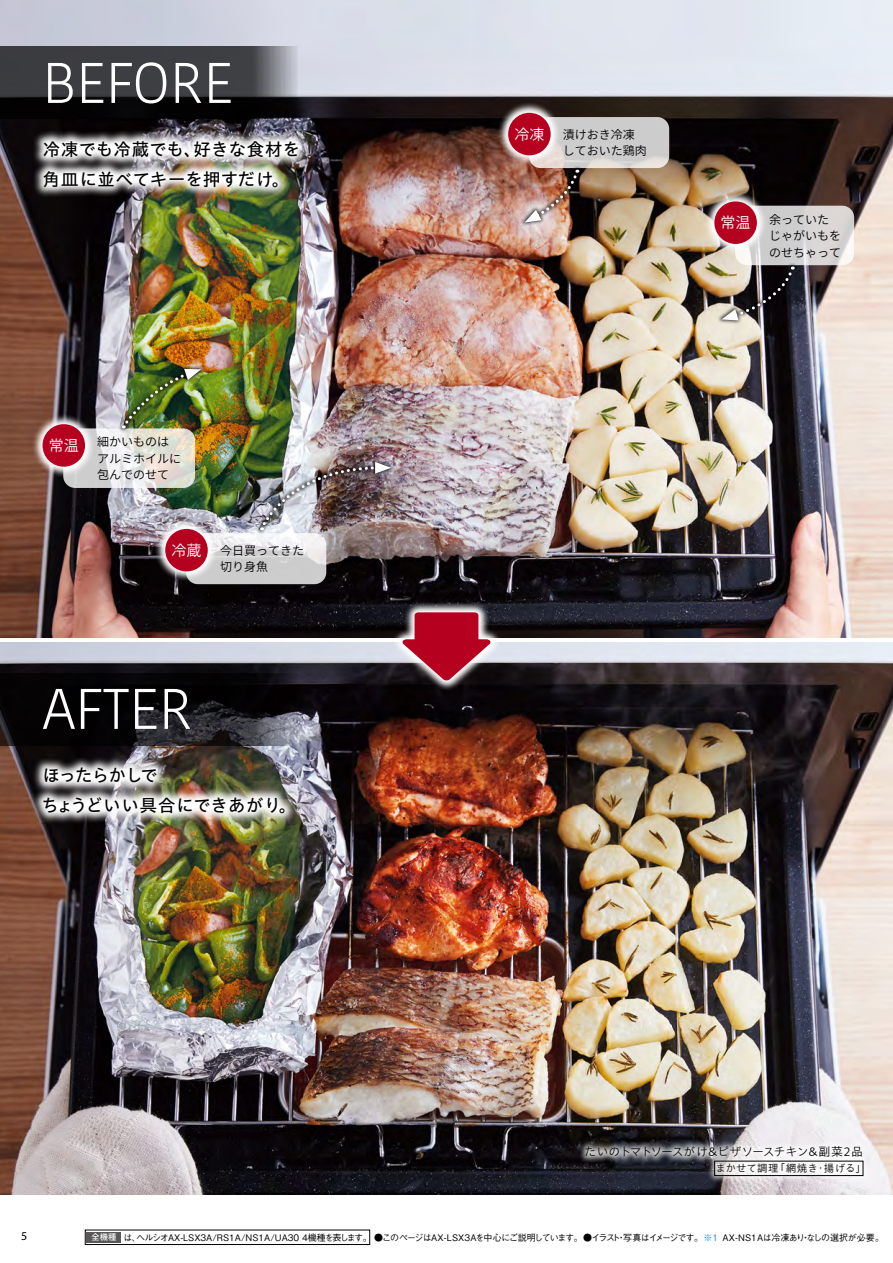
<style>
.page{position:relative;width:893px;height:1263px;background:#fff}
.page>*{position:absolute;margin:0;border:0;box-sizing:border-box;transform-origin:0 0}
.t1{font:300 57px "Kohinoor Telugu";color:#fff}
.t2{font:500 18px/30px "P Aoto Gothic Std N";letter-spacing:-.025em;color:#000}
.t3{font:500 18px/30px "P Aoto Gothic Std N";letter-spacing:-.055em;color:#000}
.t4{font:15px "Source Han Sans";color:#fff}
.t5{font:12px/16.5px "Source Han Sans";color:#000}
.t6{font:300 12px "P Aoto Gothic Std N";letter-spacing:-.03em;color:#000}
.t7{font:12px "Myriad Pro";color:#000}
.t8{font:300 10.5px "P Aoto Gothic Std N";letter-spacing:.015em;color:#000}
.t9{font:500 9px "Gothic BBB Pro";letter-spacing:-.05em;color:#000}
.s1{font-family:"Source Han Sans JP";font-size:8.25px;color:#fff}
.s2{color:#00a0e9}
</style>
<div class="page">
<img style="left:0;top:0;width:893px;height:638px">
<img style="left:0;top:642px;width:893px;height:553px">
<div style="left:578px;top:1139px;width:293px;height:45px;background:#fff;opacity:.8"></div>
<div style="left:714px;top:1161px;width:149px;height:15px;border:1px solid #000"></div>
<svg style="left:392px;top:601px;width:109px;height:90px;background:#48464a"></svg>
<svg style="left:402px;top:612px;width:89px;height:68px;background:#a23044"></svg>
<svg style="left:0;top:46px;width:298px;height:72px;background:#343437"></svg>
<svg style="left:0;top:673px;width:298px;height:72px;background:#131214"></svg>
<img style="left:32px;top:129px;width:277px;height:69px">
<img style="left:32px;top:756px;width:265px;height:69px">
<svg style="left:529px;top:117px;width:140px;height:51px;background:#cfcece"></svg>
<svg style="left:497px;top:102px;width:65px;height:64px;background:#9a8a86"></svg>
<div style="left:508px;top:113px;width:43px;height:42px;background:#b6001f;border-radius:50%"></div>
<svg style="left:735px;top:206px;width:119px;height:59px;background:#d7d4d4"></svg>
<svg style="left:704px;top:191px;width:64px;height:64px"></svg>
<div style="left:714px;top:201px;width:43px;height:43px;background:#b6001f;border-radius:50%"></div>
<svg style="left:63px;top:428px;width:132px;height:60px"></svg>
<svg style="left:32px;top:413px;width:64px;height:64px;background:#a1918d"></svg>
<div style="left:43px;top:424px;width:42px;height:43px;background:#b6001f;border-radius:50%"></div>
<svg style="left:186px;top:533px;width:140px;height:51px;fill:#cecdce"></svg>
<svg style="left:155px;top:518px;width:64px;height:64px"></svg>
<div style="left:165px;top:529px;width:43px;height:42px;background:#b6001f;border-radius:50%"></div>
<div style="left:256px;top:458px;width:139px;height:77px;background:#000;opacity:.75"></div>
<img style="left:260px;top:462px;width:131px;height:68px">
<div style="left:118px;top:365px;width:88px;height:68px;background:#000;opacity:.75"></div>
<img style="left:123px;top:369px;width:78px;height:59px">
<div style="left:520px;top:165px;width:62px;height:62px;background:#000;opacity:.75"></div>
<img style="left:524px;top:170px;width:55px;height:53px">
<div style="left:717px;top:262px;width:81px;height:63px;background:#000;opacity:.75"></div>
<img style="left:721px;top:267px;width:73px;height:53px">
<div style="left:87px;top:1232px;width:34px;height:10px;background:#595757"></div>
<div style="left:85px;top:1230px;width:285px;height:15px;border:1px solid #000"></div>
<h1 class="t1" style="left:43px;top:50px;width:192px">BEFORE</h1>
<h2 class="t2" style="left:43px;top:134px;width:259px">冷凍でも冷蔵でも、好きな食材を角皿に並べてキーを押すだけ。</h2>
<h3 class="t4" style="left:49px;top:437px;width:31px">常温</h3>
<h3 class="t5" style="left:97px;top:434px;width:85px">細かいものはアルミホイルに包んでのせて</h3>
<h3 class="t4" style="left:172px;top:542px;width:31px">冷蔵</h3>
<h3 class="t5" style="left:220px;top:543px;width:85px">今日買ってきた切り身魚</h3>
<h1 class="t1" style="left:43px;top:676px;width:152px">AFTER</h1>
<h2 class="t3" style="left:41px;top:761px;width:257px">ほったらかしで<br>ちょうどいい具合にできあがり。</h2>
<h3 class="t4" style="left:514px;top:126px;width:31px">冷凍</h3>
<h3 class="t5" style="left:563px;top:126px;width:85px">漬けおき冷凍しておいた鶏肉</h3>
<h3 class="t4" style="left:721px;top:214px;width:31px">常温</h3>
<h3 class="t5" style="left:769px;top:211px;width:73px">余っていたじゃがいもをのせちゃって</h3>
<h3 class="t6" style="left:584px;top:1144px;width:281px">たいのトマトソースがけ＆ピザソースチキン＆副菜2品</h3>
<p class="t8" style="left:715px;top:1161px;width:152px">まかせて調理「網焼き・揚げる」</p>
<h3 class="t7" style="left:21px;top:1228px;width:8px">5</h3>
<p class="t9" style="left:91px;top:1230px;width:794px"><span class="s1">全機種</span> は、ヘルシオAX-LSX3A/RS1A/NS1A/UA30 4機種を表します。 ●このページはAX-LSX3Aを中心にご説明しています。●イラスト・写真はイメージです。<span class="s2">※1</span> AX-NS1Aは冷凍あり・なしの選択が必要。</p>
</div>
